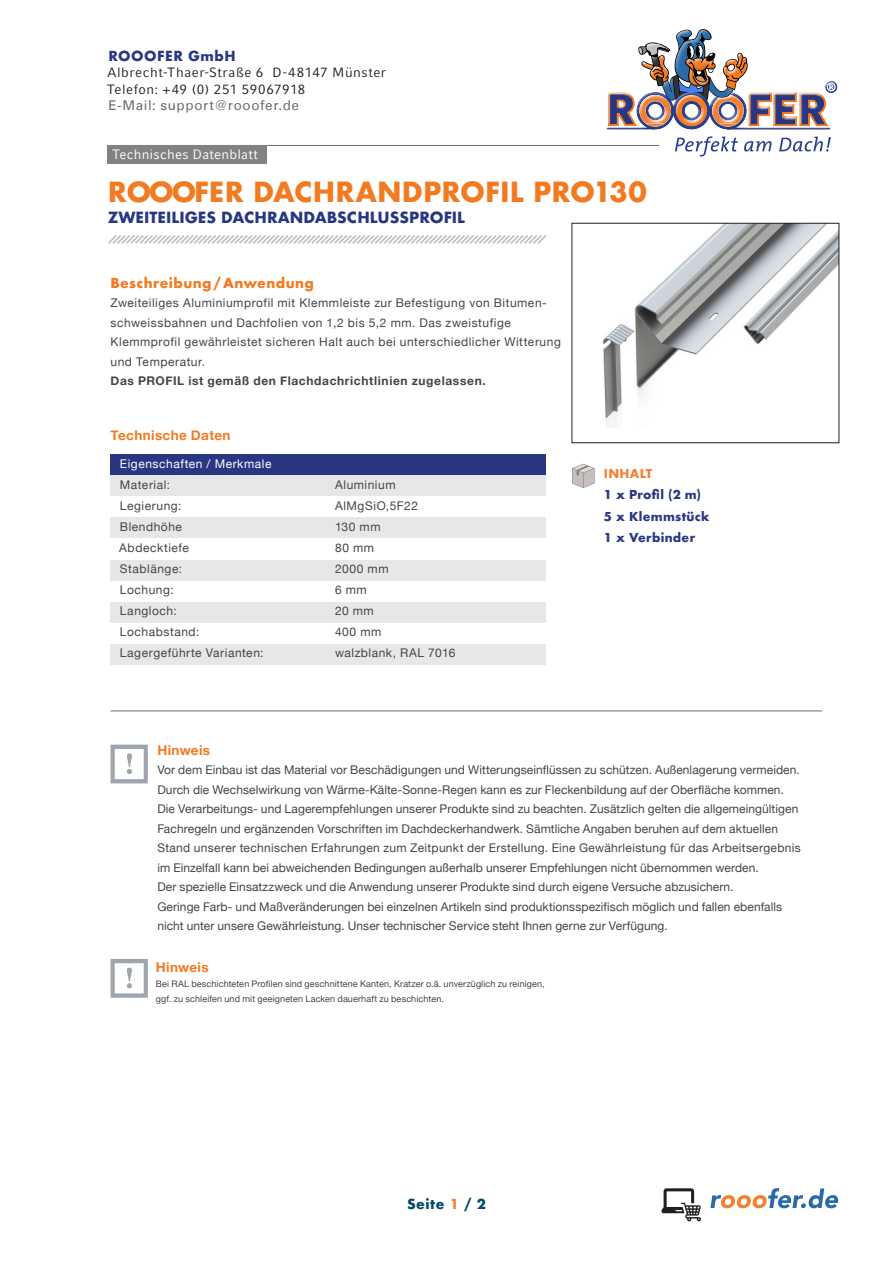
<style>
.page{position:relative;width:893px;height:1263px;background:#fff}
.page>*{position:absolute;margin:0;border:0;box-sizing:border-box;transform-origin:0 0}
.Head{font:700 27px "Futura";color:#f27a21}
.Subhead_blau{font:700 15px "Futura";color:#293682}
.t1{font:13.5px "Compatil Fact LT Pro";letter-spacing:.04em;color:#231f20}
.t2{font:700 13.5px "Helvetica Neue";letter-spacing:.025em;color:#f27a21}
.t3{font:13.5px "Univers LT";letter-spacing:.045em;color:#6c6d70}
.Subhead_orange{font:700 13.5px "Futura";letter-spacing:.03em;color:#f27a21}
.t4{font:13.5px "Compatil Fact LT Com";letter-spacing:.02em;color:#fff}
.t5{font:700 13.5px "Futura";letter-spacing:.04em;color:#293682}
.t6{font:700 13.5px "Futura";letter-spacing:.04em;color:#004a6a}
.Fließtext{font:12px "Helvetica Neue";letter-spacing:.005em;color:#444}
.Fließtext-2{font:12px/19.5px "Helvetica Neue";letter-spacing:.045em;color:#444}
.Tabelle{font:12px "Helvetica Neue";letter-spacing:.045em;color:#444}
.Fließtext-3{font:12px "Helvetica Neue";letter-spacing:.025em;color:#444}
.Fließtext-4{font:700 12px "Helvetica Neue";letter-spacing:.055em;color:#444}
.t7{font:700 12px "Futura";letter-spacing:.025em;color:#293682}
.Tabelle-2{font:12px "Helvetica Neue";letter-spacing:.045em;color:#fff}
.t8{font:700 12px "Futura";letter-spacing:.02em;color:#f48032}
.t9{font:9px "Helvetica Neue";letter-spacing:.015em;color:#444}
.s1{color:#f48032}
</style>
<div class="page">
<svg style="left:111px;top:745px;width:37px;height:38px"></svg>
<hr style="left:111px;top:711px;width:711px;height:1px;background:#6c6d70">
<hr style="left:108px;top:145px;width:551px;height:1px;background:#6c6d70">
<img style="left:603px;top:225px;width:234px;height:197px">
<div style="left:572px;top:223px;width:267px;height:220px;border:1px solid #231f20"></div>
<svg style="left:675px;top:136px;width:156px;height:20px"></svg>
<svg style="left:606px;top:29px;width:231px;height:101px"></svg>
<svg style="left:675px;top:94px;width:33px;height:29px"></svg>
<svg style="left:108px;top:235px;width:438px;height:9px"></svg>
<div style="left:108px;top:146px;width:159px;height:18px;background:#828285"></div>
<svg style="left:710px;top:1188px;width:128px;height:20px"></svg>
<svg style="left:661px;top:1188px;width:40px;height:33px"></svg>
<div style="left:111px;top:644px;width:435px;height:21px;background:#e6e7e9"></div>
<div style="left:111px;top:454px;width:435px;height:21px;background:#293682"></div>
<div style="left:111px;top:475px;width:435px;height:21px;background:#e6e7e9"></div>
<div style="left:111px;top:560px;width:435px;height:21px;background:#e6e7e9"></div>
<div style="left:111px;top:517px;width:435px;height:21px;background:#e6e7e9"></div>
<div style="left:111px;top:602px;width:435px;height:21px;background:#e6e7e9"></div>
<svg style="left:572px;top:464px;width:23px;height:24px"></svg>
<svg style="left:111px;top:959px;width:37px;height:39px"></svg>
<p class="t5" style="left:108px;top:46px;width:129px">ROOOFER GmbH</p>
<p class="t1" style="left:107px;top:65px;width:280px">Albrecht-Thaer-Straße 6 D-48147 Münster</p>
<p class="t1" style="left:107px;top:81px;width:200px">Telefon: +49 (0) 251 59067918</p>
<p class="t3" style="left:109px;top:97px;width:192px">E-Mail: support@rooofer.de</p>
<p class="t4" style="left:112px;top:146px;width:147px">Technisches Datenblatt</p>
<p class="Head" style="left:108px;top:172px;width:540px">ROOOFER DACHRANDPROFIL PRO130</p>
<p class="Subhead_blau" style="left:108px;top:207px;width:359px">ZWEITEILIGES DACHRANDABSCHLUSSPROFIL</p>
<p class="Subhead_orange" style="left:111px;top:273px;width:205px">Beschreibung/ Anwendung</p>
<p class="Fließtext-2" style="left:111px;top:294px;width:438px">Zweiteiliges Aluminiumprofil mit Klemmleiste zur Befestigung von Bitumen-</p>
<p class="Fließtext-2" style="left:111px;top:313px;width:402px">schweissbahnen und Dachfolien von 1,2 bis 5,2 mm. Das zweistufige</p>
<p class="Fließtext-2" style="left:111px;top:333px;width:452px">Klemmprofil gewährleistet sicheren Halt auch bei unterschiedlicher Witterung und Temperatur.</p>
<p class="Fließtext-4" style="left:111px;top:371px;width:377px">Das PROFIL ist gemäß den Flachdachrichtlinien zugelassen.</p>
<p class="t2" style="left:111px;top:424px;width:122px">Technische Daten</p>
<p class="Tabelle-2" style="left:120px;top:455px;width:153px">Eigenschaften / Merkmale</p>
<p class="Tabelle" style="left:120px;top:476px;width:52px">Material:</p>
<p class="Tabelle" style="left:335px;top:476px;width:62px">Aluminium</p>
<p class="Tabelle" style="left:120px;top:497px;width:63px">Legierung:</p>
<p class="Tabelle" style="left:335px;top:497px;width:84px">AlMgSiO,5F22</p>
<p class="Tabelle" style="left:120px;top:518px;width:64px">Blendhöhe</p>
<p class="Tabelle" style="left:335px;top:518px;width:47px">130 mm</p>
<p class="Tabelle" style="left:119px;top:539px;width:71px">Abdecktiefe</p>
<p class="Tabelle" style="left:335px;top:539px;width:41px">80 mm</p>
<p class="Tabelle" style="left:120px;top:560px;width:64px">Stablänge:</p>
<p class="Tabelle" style="left:335px;top:560px;width:55px">2000 mm</p>
<p class="Tabelle" style="left:120px;top:581px;width:55px">Lochung:</p>
<p class="Tabelle" style="left:335px;top:581px;width:33px">6 mm</p>
<p class="Tabelle" style="left:120px;top:602px;width:59px">Langloch:</p>
<p class="Tabelle" style="left:335px;top:602px;width:40px">20 mm</p>
<p class="Tabelle" style="left:120px;top:623px;width:81px">Lochabstand:</p>
<p class="Tabelle" style="left:335px;top:623px;width:48px">400 mm</p>
<p class="Tabelle" style="left:120px;top:644px;width:145px">Lagergeführte Varianten:</p>
<p class="Tabelle" style="left:335px;top:644px;width:122px">walzblank, RAL 7016</p>
<p class="t8" style="left:604px;top:465px;width:50px">INHALT</p>
<p class="t7" style="left:604px;top:486px;width:99px">1 x Profil (2 m)</p>
<p class="t7" style="left:604px;top:507px;width:107px">5 x Klemmstück</p>
<p class="t7" style="left:604px;top:528px;width:93px">1 x Verbinder</p>
<p class="t2" style="left:157px;top:739px;width:54px">Hinweis</p>
<p class="Fließtext" style="left:157px;top:761px;width:644px">Vor dem Einbau ist das Material vor Beschädigungen und Witterungseinflüssen zu schützen. Außenlagerung vermeiden.</p>
<p class="Fließtext" style="left:157px;top:781px;width:628px">Durch die Wechselwirkung von Wärme-Kälte-Sonne-Regen kann es zur Fleckenbildung auf der Oberfläche kommen.</p>
<p class="Fließtext" style="left:157px;top:800px;width:642px">Die Verarbeitungs- und Lagerempfehlungen unserer Produkte sind zu beachten. Zusätzlich gelten die allgemeingültigen</p>
<p class="Fließtext" style="left:157px;top:820px;width:622px">Fachregeln und ergänzenden Vorschriften im Dachdeckerhandwerk. Sämtliche Angaben beruhen auf dem aktuellen</p>
<p class="Fließtext-3" style="left:157px;top:839px;width:645px">Stand unserer technischen Erfahrungen zum Zeitpunkt der Erstellung. Eine Gewährleistung für das Arbeitsergebnis</p>
<p class="Fließtext" style="left:157px;top:859px;width:603px">im Einzelfall kann bei abweichenden Bedingungen außerhalb unserer Empfehlungen nicht übernommen werden.</p>
<p class="Fließtext" style="left:157px;top:878px;width:578px">Der spezielle Einsatzzweck und die Anwendung unserer Produkte sind durch eigene Versuche abzusichern.</p>
<p class="Fließtext" style="left:157px;top:898px;width:626px">Geringe Farb- und Maßveränderungen bei einzelnen Artikeln sind produktionsspezifisch möglich und fallen ebenfalls</p>
<p class="Fließtext" style="left:157px;top:917px;width:512px">nicht unter unsere Gewährleistung. Unser technischer Service steht Ihnen gerne zur Verfügung.</p>
<p class="t2" style="left:156px;top:957px;width:54px">Hinweis</p>
<p class="t9" style="left:156px;top:977px;width:390px">Bei RAL beschichteten Profilen sind geschnittene Kanten, Kratzer o.ä. unverzüglich zu reinigen,</p>
<p class="t9" style="left:156px;top:992px;width:290px">ggf. zu schleifen und mit geeigneten Lacken dauerhaft zu beschichten.</p>
<p class="t6" style="left:407px;top:1194px;width:80px">Seite <span class="s1">1</span> / 2</p>
</div>
